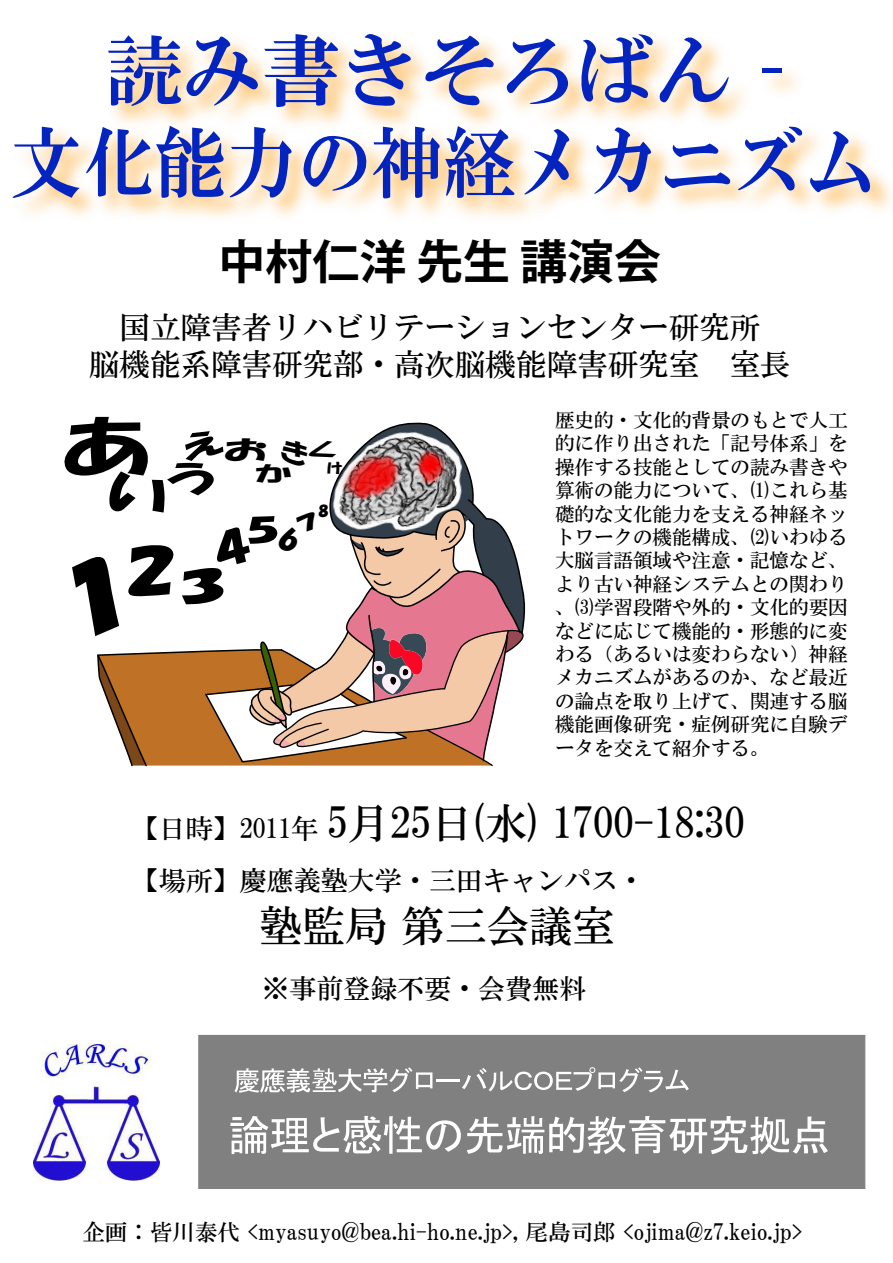
<style>
.page{position:relative;width:893px;height:1263px;background:#fff}
.page>*{position:absolute;margin:0;border:0;box-sizing:border-box;transform-origin:0 0}
.t1{font:78.45px/91.7px "HGS Mincho E";color:#0424bf;text-align:center}
.t2{font:67.95px "HGP Soei Kakupoptai";color:#000;scale:1.39 1}
.t3{font:700 46.95px "Koz Go Pro";color:#000}
.t4{font:42.6px "HGS Mincho B";color:#000}
.t5{font:30.6px "HGP Soei Kakupoptai";color:#000;scale:1.71 1}
.t6{font:30.45px/36.6px "HGS Mincho B";color:#000;text-align:center}
.t7{font:27px "HGS Mincho B";color:#000}
.t8{font:26.1px "HGP Soei Kakupoptai";color:#000;scale:1.74 1}
.t9{font:22.5px "HGS Mincho B";color:#000}
.t10{font:21.3px "HGP Soei Kakupoptai";color:#000;scale:1.83 1}
.t11{font:19.5px/23.4px "HGS Mincho B";color:#000;text-align:justify}
.t12{font:13.95px "HGP Soei Kakupoptai";color:#000;scale:1.18 1}
.s1{font-size:27px}
.s2{font-size:31.95px}
</style>
<div class="page">
<img style="left:34px;top:1044px;width:126px;height:136px">
<div style="left:198px;top:1035px;width:667px;height:154px;background:#808080"></div>
<svg style="left:234px;top:1067px;width:198px;height:26px"></svg>
<hr style="left:437px;top:1079px;width:23px;height:2px;background:#fff">
<svg style="left:462px;top:1067px;width:227px;height:25px"></svg>
<svg style="left:230px;top:1116px;width:231px;height:38px"></svg>
<svg style="left:467px;top:1116px;width:361px;height:38px"></svg>
<svg style="left:97px;top:422px;width:429px;height:345px"></svg>
<h1 class="t1" style="left:10px;top:24px;width:868px">読み書きそろばん‐<br>文化能力の神経メカニズム</h1>
<h3 class="t3" style="left:219px;top:231px;width:444px">中村仁洋 先生 講演会</h3>
<h3 class="t6" style="left:89px;top:309px;width:703px">国立障害者リハビリテーションセンター研究所<br>脳機能系障害研究部・高次脳機能障害研究室　室長</h3>
<h2 class="t2" style="left:62px;top:412px;width:65px">あ</h2>
<h3 class="t8" style="left:224px;top:436px;width:26px">お</h3>
<p class="t10" style="left:255px;top:462px;width:21px">か</p>
<p class="t12" style="left:327px;top:460px;width:14px">け</p>
<h3 class="t5" style="left:246px;top:514px;width:21px">5</h3>
<p class="t12" style="left:318px;top:503px;width:11px">8</p>
<p class="t11" style="left:555px;top:408px;width:294px">歴史的・文化的背景のもとで人工的に作り出された「記号体系」を操作する技能としての読み書きや算術の能力について、(1)これら基礎的な文化能力を支える神経ネットワークの機能構成、(2)いわゆる大脳言語領域や注意・記憶など、より古い神経システムとの関わり、(3)学習段階や外的・文化的要因などに応じて機能的・形態的に変わる（あるいは変わらない）神経メカニズムがあるのか、など最近の論点を取り上げて、関連する脳機能画像研究・症例研究に自験データを交えて紹介する。</p>
<h3 class="t4" style="left:132px;top:801px;width:615px"><span class="s1">【日時】2011年</span> 5月25日(水) 1700-18:30</h3>
<h3 class="t7" style="left:132px;top:866px;width:515px">【場所】慶應義塾大学・三田キャンパス・</h3>
<h3 class="t4" style="left:132px;top:904px;width:484px"><span class="s2">　　　　</span>塾監局 第三会議室</h3>
<h3 class="t7" style="left:262px;top:975px;width:325px">※事前登録不要・会費無料</h3>
<p class="t9" style="left:82px;top:1220px;width:722px">企画：皆川泰代 &lt;myasuyo@bea.hi-ho.ne.jp&gt;, 尾島司郎 &lt;ojima@z7.keio.jp&gt;</p>
</div>
